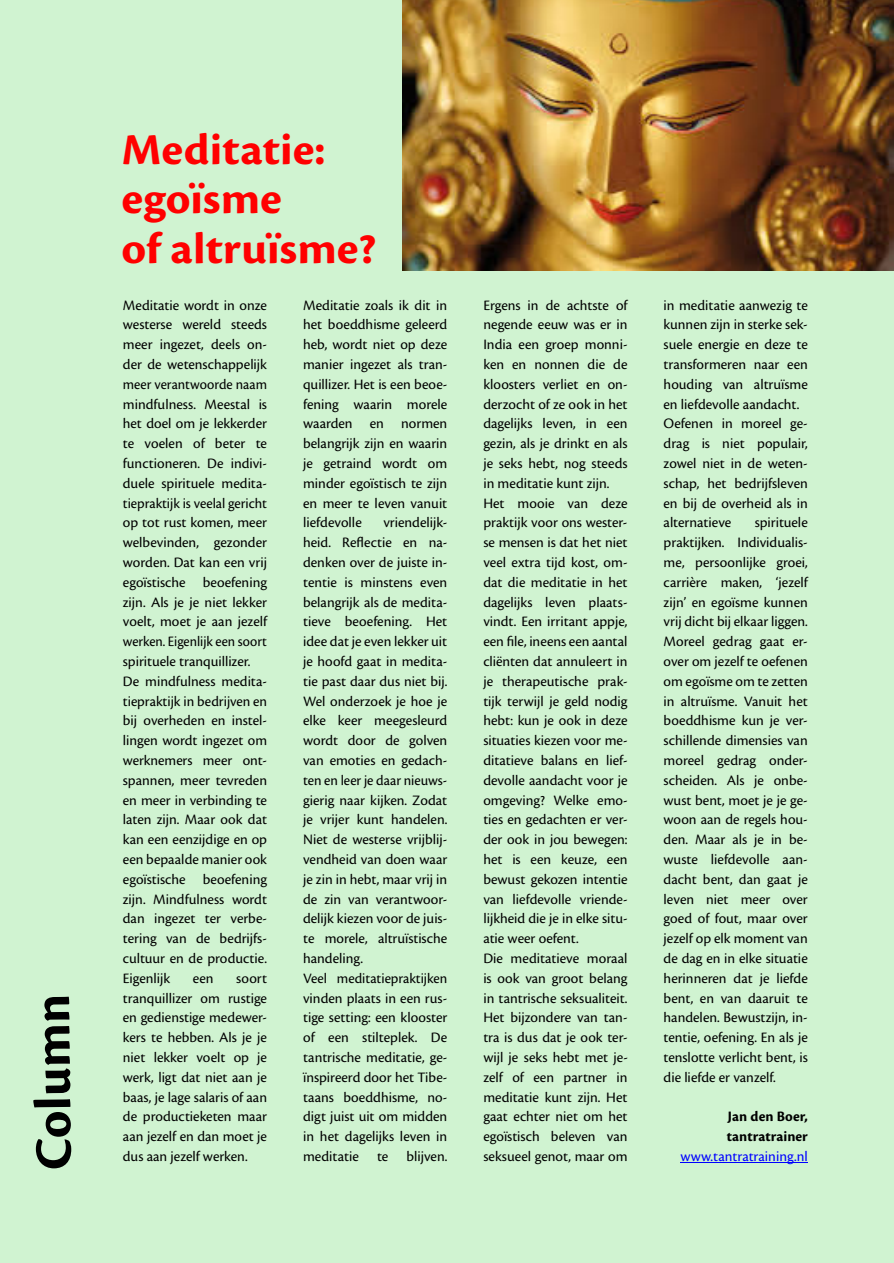
<style>
.page{position:relative;width:894px;height:1263px;background:#fff}
.page>*{position:absolute;margin:0;border:0;box-sizing:border-box;transform-origin:0 0}
.t1{font:700 54px "Cronos Pro";color:#000}
.t2{font:700 45.9px/49.5px "Cronos Pro";color:#f00;scale:1.05 1}
.t3{font:15px/19.8px "Cronos Pro";color:#000}
.t4{font:700 15px/19.8px "Cronos Pro";letter-spacing:.005em;color:#000}
.t5{font:15px "Cronos Pro";color:#00f}
</style>
<div class="page">
<div style="left:0;top:0;width:893px;height:1263px;background:#d0f3d1"></div>
<hr style="left:680px;top:1162px;width:127px;height:1px;background:#00f">
<img style="left:402px;top:0;width:491px;height:271px">
<h1 class="t1" style="left:29px;top:1171px;width:178px;rotate:-91deg">Column</h1>
<h2 class="t2" style="left:121px;top:126px;width:245px">Meditatie: egoïsme<br>of altruïsme?</h2>
<p class="t3" style="left:123px;top:295px;width:146px">Meditatie wordt in onze westerse wereld steeds meer ingezet, deels on&shy;der de wetenschappelijk meer verantwoorde naam mindfulness. Meestal is het doel om je lekkerder te voelen of beter te functioneren. De indivi&shy;duele spirituele medita&shy;tiepraktijk is veelal gericht op tot rust komen, meer welbevinden, gezonder worden. Dat kan een vrij egoïstische beoefening zijn. Als je je niet lekker voelt, moet je aan jezelf werken. Eigenlijk een soort spirituele tranquillizer.<br>De mindfulness medita&shy;tiepraktijk in bedrijven en bij overheden en instel&shy;lingen wordt ingezet om werknemers meer ont&shy;spannen, meer tevreden en meer in verbinding te laten zijn. Maar ook dat kan een eenzijdige en op een bepaalde manier ook egoïstische beoefening zijn. Mindfulness wordt dan ingezet ter verbe&shy;tering van de bedrijfs&shy;cultuur en de productie.<br>Eigenlijk</p>
<p class="t3" style="left:123px;top:969px;width:146px;text-align:justify;text-indent:113px">soort tranquillizer om rustige en gedienstige medewer&shy;kers te hebben. Als je je niet lekker voelt op je werk, ligt dat niet aan je baas, je lage salaris of aan de productieketen maar aan jezelf en dan moet je dus aan jezelf werken.</p>
<p class="t3" style="left:193px;top:969px;width:22px">een</p>
<p class="t3" style="left:303px;top:295px;width:146px;text-align:justify">Meditatie zoals ik dit in het boeddhisme geleerd heb, wordt niet op deze manier ingezet als tran&shy;quillizer. Het is een beoe&shy;fening waarin morele waarden en normen belangrijk zijn en waarin je getraind wordt om minder egoïstisch te zijn en meer te leven vanuit liefdevolle</p>
<p class="t3" style="left:303px;top:513px;width:146px;text-indent:80px">vriendelijk&shy;heid. Reflectie en na&shy;denken over de juiste in&shy;tentie is minstens even belangrijk als de medita&shy;tieve beoefening. Het idee dat je even lekker uit je hoofd gaat in medita&shy;tie past daar dus niet bij.<br>Wel onderzoek je hoe je elke keer meegesleurd wordt door de golven van emoties en gedach&shy;ten en leer je daar nieuws&shy;gierig naar kijken. Zodat je vrijer kunt handelen.<br>Niet de westerse vrijblij&shy;vendheid van doen waar je zin in hebt, maar vrij in de zin van verantwoor&shy;delijk kiezen voor de juis&shy;te morele, altruïstische handeling.<br>Veel meditatiepraktijken vinden plaats in een rus&shy;tige setting: een klooster of een stilteplek. De tantrische meditatie, ge&shy;ïnspireerd door het Tibe&shy;taans boeddhisme, no&shy;digt juist uit om midden in het dagelijks leven in meditatie te blijven.</p>
<p class="t3" style="left:483px;top:295px;width:146px">Ergens in de achtste of negende eeuw was er in<br>India een groep monni&shy;ken en nonnen die de kloosters verliet en on&shy;derzocht of ze ook in het dagelijks leven, in een gezin, als je drinkt en als je seks hebt, nog steeds in meditatie kunt zijn.<br>Het mooie van deze praktijk voor ons wester&shy;se mensen is dat het niet veel extra tijd kost, om&shy;dat die meditatie in het dagelijks leven plaats&shy;vindt. Een irritant appje, een file, ineens een aantal cliënten dat annuleert in je therapeutische prak&shy;tijk terwijl je geld nodig hebt: kun je ook in deze situaties kiezen voor me&shy;ditatieve balans en lief&shy;devolle aandacht voor je omgeving? Welke emo&shy;ties en gedachten er ver&shy;der ook in jou bewegen: het is een keuze, een bewust gekozen intentie van liefdevolle vriende&shy;lijkheid die je in elke situ&shy;atie weer oefent.<br>Die meditatieve moraal is ook van groot belang in tantrische seksualiteit.<br>Het bijzondere van tan&shy;tra is dus dat je ook ter&shy;wijl je seks hebt met je&shy;zelf of een partner in meditatie kunt zijn. Het gaat echter niet om het egoïstisch beleven van seksueel genot, maar om</p>
<p class="t3" style="left:663px;top:295px;width:146px">in meditatie aanwezig te kunnen zijn in sterke sek&shy;suele energie en deze te transformeren naar een houding van altruïsme en liefdevolle aandacht.<br>Oefenen in moreel ge&shy;drag is niet populair, zowel niet in de weten&shy;schap, het bedrijfsleven en bij de overheid als in alternatieve</p>
<p class="t3" style="left:663px;top:513px;width:146px;text-align:justify;text-indent:91px">spirituele praktijken. Individualis&shy;me, persoonlijke groei, carrière maken, ‘jezelf zijn’ en egoïsme kunnen vrij dicht bij elkaar liggen.<br>Moreel gedrag gaat er&shy;over om jezelf te oefenen om egoïsme om te zetten in altruïsme. Vanuit het boeddhisme kun je ver&shy;schillende dimensies van moreel gedrag onder&shy;scheiden. Als je onbe&shy;wust bent, moet je je ge&shy;woon aan de regels hou&shy;den. Maar als je in be&shy;wuste liefdevolle aan&shy;dacht bent, dan gaat je leven niet meer over goed of fout, maar over jezelf op elk moment van de dag en in elke situatie herinneren dat je liefde bent, en van daaruit te handelen. Bewustzijn, in&shy;tentie, oefening. En als je tenslotte verlicht bent, is die liefde er vanzelf.</p>
<p class="t4" style="left:726px;top:1107px;width:83px">Jan den Boer, tantratrainer</p>
<p class="t5" style="left:680px;top:1149px;width:129px">www.tantratraining.nl</p>
</div>
